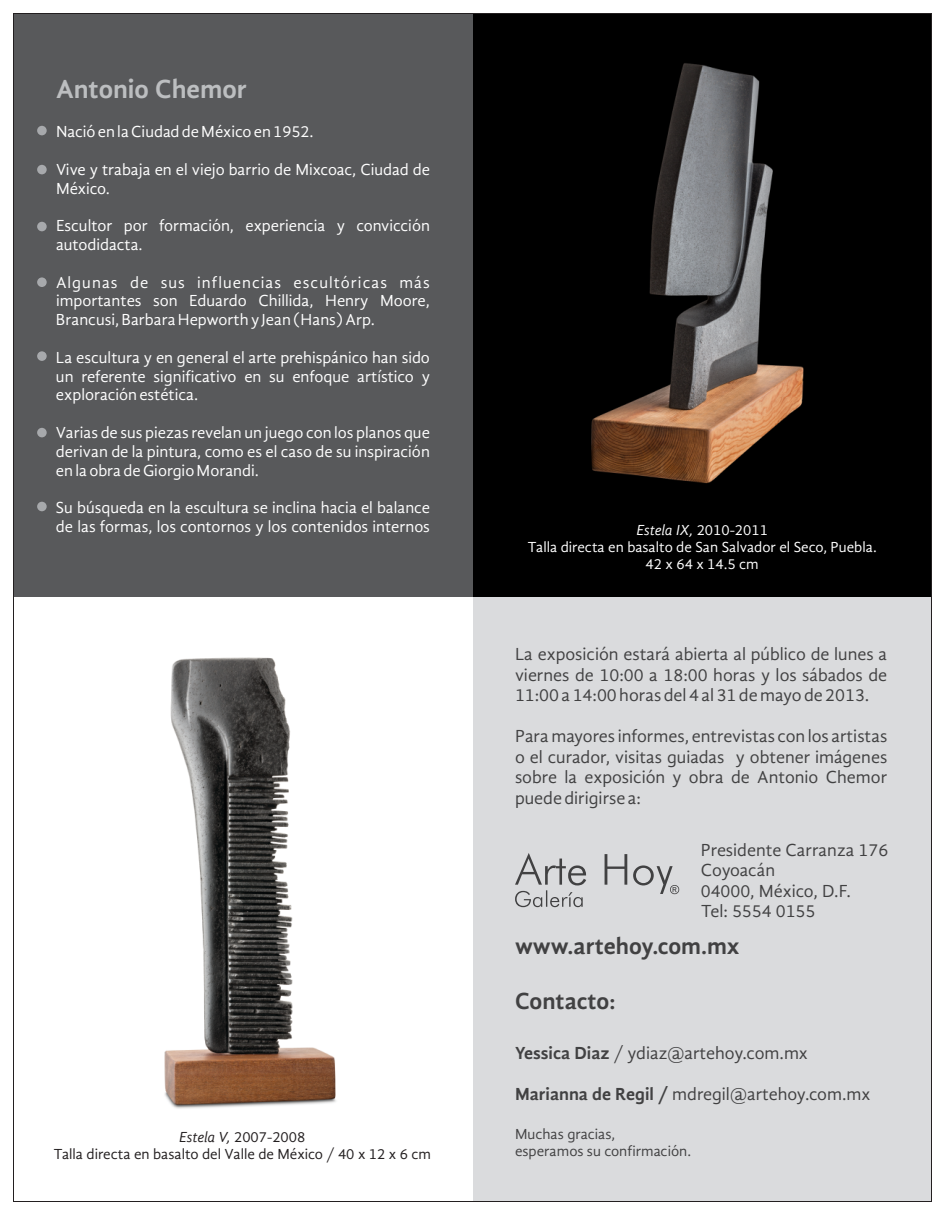
<style>
.page{position:relative;width:945px;height:1215px;background:#fff}
.page>*{position:absolute;margin:0;border:0;box-sizing:border-box;transform-origin:0 0}
.t1{font:700 27px "Gandhi Sans";color:#bcbec0}
.t2{font:700 24px "Gandhi Sans";color:#414142}
.t3{font:18px/20.5px "Gandhi Sans";color:#414142;text-align:justify}
.t4{font:16.5px/18.8px "Gandhi Sans";color:#fff}
.t5{font:15px/17.1px "Gandhi Sans";color:#fff;text-align:center}
.t6{font:15px/17.1px "Gandhi Sans";color:#231f20;text-align:center}
.t7{font:15px/17.1px "Gandhi Sans";color:#414142}
.s1{font-style:italic}
.s2{font-weight:700}
</style>
<div class="page">
<div style="left:473px;top:14px;width:459px;height:583px;background:#000"></div>
<div style="left:473px;top:597px;width:459px;height:605px;background:#dadbdd"></div>
<div style="left:14px;top:14px;width:459px;height:583px;background:#58595b"></div>
<svg style="left:515px;top:853px;width:164px;height:54px"></svg>
<div style="left:37px;top:126px;width:10px;height:9px;background:#a7a9ac;border-radius:50%"></div>
<div style="left:37px;top:165px;width:10px;height:9px;background:#a7a9ac;border-radius:50%"></div>
<div style="left:37px;top:222px;width:10px;height:9px;background:#a7a9ac;border-radius:50%"></div>
<div style="left:37px;top:277px;width:10px;height:10px;background:#a7a9ac;border-radius:50%"></div>
<div style="left:37px;top:351px;width:10px;height:10px;background:#a7a9ac;border-radius:50%"></div>
<div style="left:37px;top:428px;width:10px;height:9px;background:#a7a9ac;border-radius:50%"></div>
<div style="left:37px;top:502px;width:10px;height:9px;background:#a7a9ac;border-radius:50%"></div>
<img style="left:164px;top:657px;width:172px;height:452px">
<img style="left:591px;top:63px;width:213px;height:421px">
<h1 class="t1" style="left:56px;top:78px;width:192px">Antonio Chemor</h1>
<p class="t4" style="left:56px;top:124px;width:259px">Nació en la Ciudad de México en 1952.</p>
<p class="t4" style="left:56px;top:161px;width:375px">Vive y trabaja en el viejo barrio de Mixcoac, Ciudad de<br>México.</p>
<p class="t4" style="left:56px;top:218px;width:375px">Escultor por formación, experiencia y convicción autodidacta.</p>
<p class="t4" style="left:56px;top:274px;width:375px;text-align:justify">Algunas de sus influencias escultóricas más importantes son Eduardo Chillida, Henry Moore, Brancusi, Barbara Hepworth y Jean (Hans) Arp.</p>
<p class="t4" style="left:56px;top:349px;width:376px;text-align:justify">La escultura y en general el arte prehispánico han sido un referente significativo en su enfoque artístico y exploración estética.</p>
<p class="t4" style="left:56px;top:424px;width:375px;text-align:justify">Varias de sus piezas revelan un juego con los planos que derivan de la pintura, como es el caso de su inspiración en la obra de Giorgio Morandi.</p>
<p class="t4" style="left:56px;top:499px;width:375px">Su búsqueda en la escultura se inclina hacia el balance de las formas, los contornos y los contenidos internos</p>
<p class="t6" style="left:53px;top:1130px;width:379px"><span class="s1">Estela V,</span> 2007-2008<br>Talla directa en basalto del Valle de México / 40 x 12 x 6 cm</p>
<p class="t5" style="left:528px;top:522px;width:351px"><span class="s1">Estela IX,</span> 2010-2011<br>Talla directa en basalto de San Salvador el Seco, Puebla.<br>42 x 64 x 14.5 cm</p>
<p class="t3" style="left:515px;top:645px;width:374px">La exposición estará abierta al público de lunes a viernes de 10:00 a 18:00 horas y los sábados de 11:00 a 14:00 horas del 4 al 31 de mayo de 2013.</p>
<p class="t3" style="left:515px;top:727px;width:374px">Para mayores informes, entrevistas con los artistas o el curador, visitas guiadas y obtener imágenes sobre la exposición y obra de Antonio Chemor puede dirigirse a:</p>
<p class="t3" style="left:701px;top:841px;width:189px;text-align:left">Presidente Carranza 176<br>Coyoacán<br>04000, México, D.F.<br>Tel: 5554 0155</p>
<h2 class="t2" style="left:515px;top:936px;width:226px">www.artehoy.com.mx</h2>
<h2 class="t2" style="left:515px;top:991px;width:102px">Contacto:</h2>
<p class="t3" style="left:515px;top:1044px;width:294px"><span class="s2">Yessica Diaz</span> / ydiaz@artehoy.com.mx</p>
<p class="t3" style="left:515px;top:1085px;width:357px"><span class="s2">Marianna de Regil /</span> mdregil@artehoy.com.mx</p>
<p class="t7" style="left:515px;top:1126px;width:178px">Muchas gracias,<br>esperamos su confirmación.</p>
</div>
